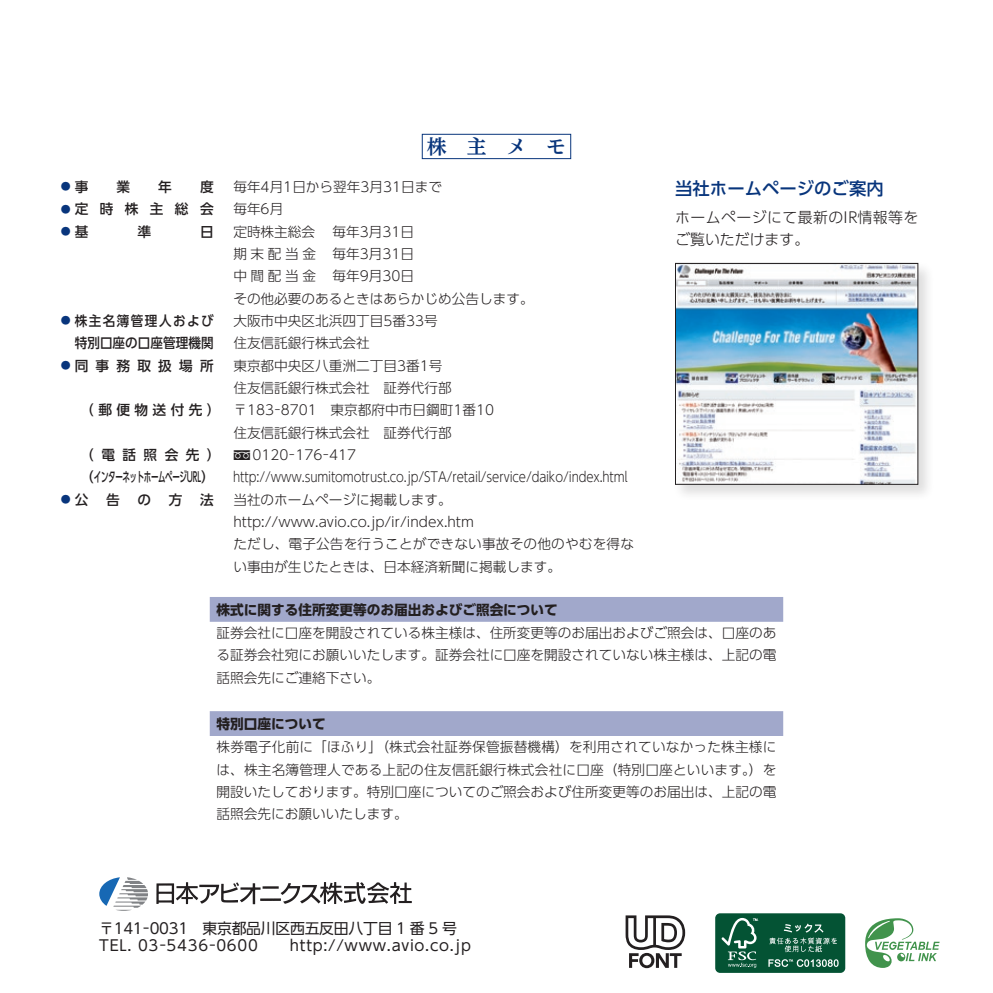
<style>
.page{position:relative;width:993px;height:993px;background:#fff}
.page>*{position:absolute;margin:0;border:0;box-sizing:border-box;transform-origin:0 0}
.t1{font:700 19.78px "UD Reimin Pro";color:#08357c}
.t2{font:500 17.32px "UD Shin Go Pro";color:#08357c}
.t3{font:14.88px/17.3px "UD Shin Go Pro";letter-spacing:.05em;color:#231f20}
.t4{font:300 14.88px/22.4px "UD Shin Go Pro";letter-spacing:.03em;color:#231f20}
.t5{font:300 13.65px/22.4px "UD Shin Go Pro";color:#231f20;text-align:justify}
.t6{font:300 13.65px "UD Shin Go Pro";color:#231f20;scale:.85 1}
.t7{font:700 13.65px "UD Shin Go Pro";color:#231f20}
.t8{font:500 13.65px/22.4px "UD Shin Go Pro";letter-spacing:.12em;color:#231f20;text-align:justify}
.t9{font:500 13.65px/22.4px "UD Shin Go Pro";letter-spacing:.12em;color:#231f20;text-align:justify;scale:.92 1}
.t10{font:500 13.65px "UD Shin Go Pro";letter-spacing:-.05em;color:#231f20}
.t11{font:500 9.97px "UD Shin Go Pro";color:#08357c}
</style>
<div class="page">
<div style="left:715px;top:913px;width:130px;height:59px;background:#045334;border-radius:5px"></div>
<svg style="left:721px;top:917px;width:36px;height:50px"></svg>
<svg style="left:769px;top:923px;width:67px;height:28px"></svg>
<svg style="left:768px;top:959px;width:70px;height:7px"></svg>
<svg style="left:865px;top:918px;width:74px;height:49px"></svg>
<svg style="left:99px;top:877px;width:49px;height:33px"></svg>
<svg style="left:156px;top:882px;width:255px;height:21px"></svg>
<svg style="left:210px;top:597px;width:573px;height:138px"></svg>
<div style="left:422px;top:134px;width:148px;height:25px;border:1px solid #08357c"></div>
<div style="left:672px;top:261px;width:263px;height:240px;background:#231f20;opacity:.15"></div>
<img style="left:677px;top:265px;width:238px;height:217px">
<div style="left:675px;top:263px;width:242px;height:221px;border:1px solid #231f20"></div>
<svg style="left:625px;top:915px;width:60px;height:52px"></svg>
<p class="t8" style="left:75px;top:175px;width:15px">事</p>
<p class="t8" style="left:116px;top:175px;width:15px">業</p>
<p class="t8" style="left:158px;top:175px;width:15px">年</p>
<p class="t8" style="left:75px;top:175px;width:140px;text-indent:125px">度定時株主総会基</p>
<p class="t11" style="left:61px;top:178px;width:11px">●</p>
<p class="t11" style="left:61px;top:200px;width:11px">●</p>
<p class="t11" style="left:61px;top:223px;width:11px">●</p>
<p class="t8" style="left:137px;top:220px;width:15px">準</p>
<p class="t8" style="left:200px;top:220px;width:15px">日</p>
<p class="t9" style="left:75px;top:309px;width:153px">株主名簿管理人および特別口座の口座管理機関同事務取扱場所</p>
<p class="t8" style="left:80px;top:398px;width:142px">（郵便物送付先）</p>
<p class="t8" style="left:80px;top:443px;width:142px">（電話照会先）</p>
<p class="t10" style="left:80px;top:466px;width:136px">（インターネットホームページURL）</p>
<p class="t8" style="left:75px;top:487px;width:15px">公</p>
<p class="t8" style="left:106px;top:487px;width:15px">告</p>
<p class="t8" style="left:137px;top:487px;width:15px">の</p>
<p class="t8" style="left:169px;top:487px;width:15px">方</p>
<p class="t8" style="left:200px;top:487px;width:15px">法</p>
<p class="t11" style="left:61px;top:312px;width:11px">●</p>
<p class="t11" style="left:61px;top:357px;width:11px">●</p>
<p class="t11" style="left:61px;top:491px;width:11px">●</p>
<h1 class="t1" style="left:427px;top:130px;width:140px">株主メモ</h1>
<p class="t5" style="left:233px;top:175px;width:210px;text-align:left">毎年4月1日から翌年3月31日まで毎年6月<br>定時株主総会</p>
<p class="t5" style="left:332px;top:220px;width:83px">毎年3月31日</p>
<p class="t5" style="left:233px;top:242px;width:182px">期末配当金 毎年3月31日</p>
<p class="t5" style="left:233px;top:264px;width:182px">中間配当金 毎年9月30日</p>
<p class="t5" style="left:233px;top:286px;width:302px">その他必要のあるときはあらかじめ公告します。</p>
<p class="t5" style="left:233px;top:309px;width:206px">大阪市中央区北浜四丁目5番33号</p>
<p class="t5" style="left:233px;top:331px;width:138px">住友信託銀行株式会社</p>
<p class="t5" style="left:233px;top:353px;width:210px">東京都中央区八重洲二丁目3番1号</p>
<p class="t5" style="left:233px;top:376px;width:220px">住友信託銀行株式会社　証券代行部</p>
<p class="t5" style="left:233px;top:398px;width:262px">〒183−8701　東京都府中市日鋼町1番10</p>
<p class="t5" style="left:233px;top:420px;width:220px">住友信託銀行株式会社　証券代行部</p>
<p class="t5" style="left:252px;top:443px;width:105px">0120−176−417</p>
<p class="t6" style="left:233px;top:466px;width:465px">http://www.sumitomotrust.co.jp/STA/retail/service/daiko/index.html</p>
<p class="t5" style="left:233px;top:487px;width:220px">当社のホームページに掲載します。</p>
<p class="t5" style="left:233px;top:510px;width:242px">http://www.avio.co.jp/ir/index.htm</p>
<p class="t5" style="left:233px;top:532px;width:402px">ただし、電子公告を行うことができない事故その他のやむを得な</p>
<p class="t5" style="left:233px;top:554px;width:329px">い事由が生じたときは、日本経済新聞に掲載します。</p>
<p class="t2" style="left:675px;top:174px;width:210px">当社ホームページのご案内</p>
<p class="t4" style="left:675px;top:205px;width:245px">ホームページにて最新のIR情報等をご覧いただけます。</p>
<p class="t7" style="left:216px;top:598px;width:343px">株式に関する住所変更等のお届出およびご照会について</p>
<p class="t5" style="left:216px;top:621px;width:561px">証券会社に口座を開設されている株主様は、住所変更等のお届出およびご照会は、口座のある証券会社宛にお願いいたします。証券会社に口座を開設されていない株主様は、上記の電話照会先にご連絡下さい。</p>
<p class="t7" style="left:216px;top:712px;width:111px">特別口座について</p>
<p class="t5" style="left:216px;top:735px;width:561px">株券電子化前に「ほふり」（株式会社証券保管振替機構）を利用されていなかった株主様には、株主名簿管理人である上記の住友信託銀行株式会社に口座（特別口座といいます。）を開設いたしております。特別口座についてのご照会および住所変更等のお届出は、上記の電話照会先にお願いいたします。</p>
<p class="t3" style="left:99px;top:919px;width:373px">〒141−0031　東京都品川区西五反田八丁目 1 番 5 号<br>TEL. 03−5436−0600　　http://www.avio.co.jp</p>
</div>
